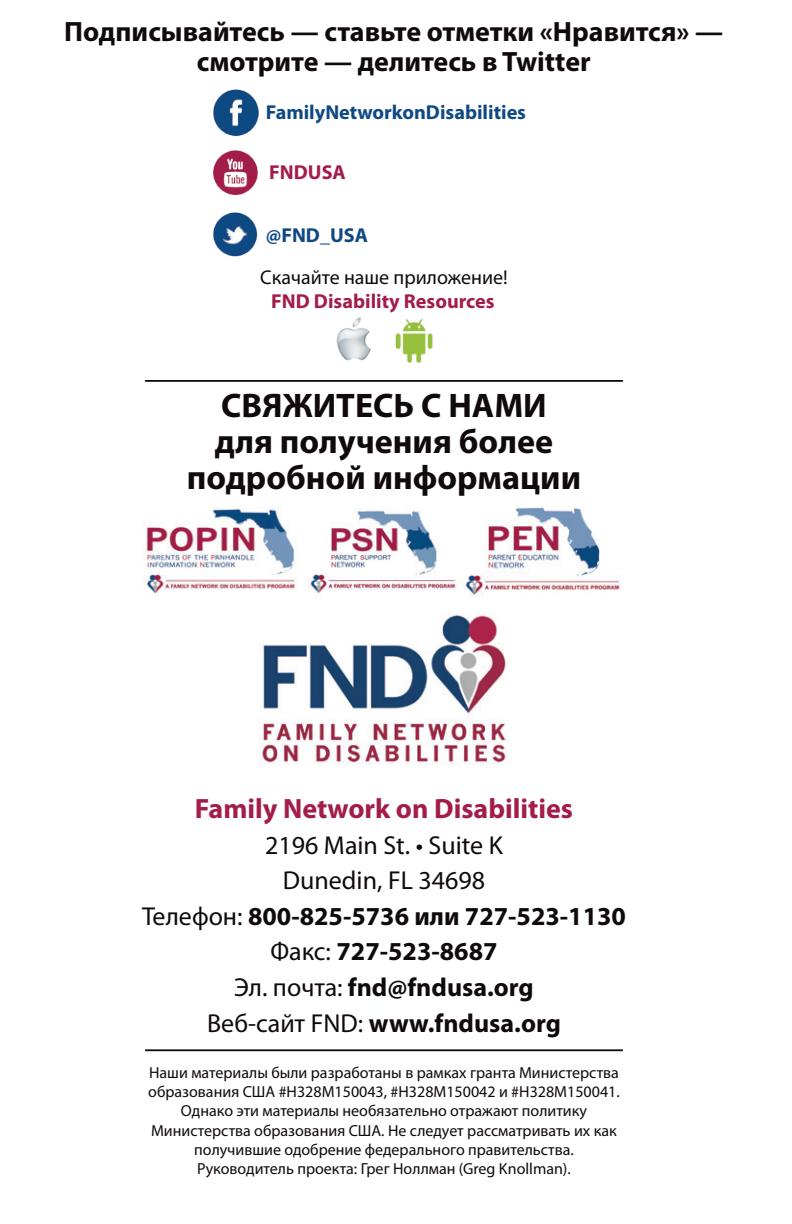
<style>
.page{position:relative;width:792px;height:1224px;background:#fff}
.page>*{position:absolute;margin:0;border:0;box-sizing:border-box;transform-origin:0 0}
.t1{font:700 34.2px/36px "Myriad Pro";color:#110a0c;text-align:center}
.t2{font:700 28px/30px "Myriad Pro";color:#110a0c;text-align:center}
.t3{font:700 28px "Myriad Pro";color:#a31c4a}
.t4{font:26px/35.6px "Myriad Pro";color:#110a0c;text-align:center}
.t5{font:700 20.2px "Myriad Pro";color:#0f4984}
.t6{font:700 20.2px "Myriad Pro";color:#a31c4a}
.t7{font:20px "Myriad Pro";color:#110a0c}
.t8{font:16px/19.2px "Myriad Pro";color:#110a0c;text-align:center}
.s1{font-weight:700}
</style>
<div class="page">
<img style="left:259px;top:613px;width:249px;height:152px">
<img style="left:144px;top:507px;width:151px;height:87px">
<img style="left:309px;top:510px;width:151px;height:84px">
<img style="left:462px;top:507px;width:158px;height:89px">
<hr style="left:145px;top:1049px;width:478px;height:2px;background:#110a0c">
<hr style="left:145px;top:380px;width:478px;height:2px;background:#110a0c">
<img style="left:213px;top:89px;width:46px;height:48px">
<img style="left:213px;top:212px;width:45px;height:45px">
<img style="left:213px;top:150px;width:45px;height:46px">
<img style="left:336px;top:317px;width:97px;height:46px">
<h2 class="t2" style="left:64px;top:16px;width:661px">Подписывайтесь — ставьте отметки «Нравится» — смотрите — делитесь в Twitter</h2>
<p class="t5" style="left:266px;top:99px;width:262px">FamilyNetworkonDisabilities</p>
<p class="t6" style="left:269px;top:159px;width:78px">FNDUSA</p>
<p class="t5" style="left:266px;top:222px;width:104px">@FND_USA</p>
<p class="t7" style="left:260px;top:265px;width:249px">Скачайте наше приложение!</p>
<p class="t6" style="left:271px;top:288px;width:225px">FND Disability Resources</p>
<h1 class="t1" style="left:187px;top:387px;width:396px">СВЯЖИТЕСЬ С НАМИ<br>для получения более подробной информации</h1>
<h2 class="t3" style="left:195px;top:790px;width:380px">Family Network on Disabilities</h2>
<h3 class="t4" style="left:142px;top:827px;width:485px">2196 Main St. • Suite K<br>Dunedin, FL 34698<br>Телефон: <span class="s1">800-825-5736 или 727-523-1130<br></span>Факс: <span class="s1">727-523-8687<br></span>Эл. почта: <span class="s1">fnd@fndusa.org<br></span>Веб-сайт FND: <span class="s1">www.fndusa.org</span></h3>
<p class="t8" style="left:148px;top:1063px;width:473px">Наши материалы были разработаны в рамках гранта Министерства образования США #H328M150043, #H328M150042 и #H328M150041.<br>Однако эти материалы необязательно отражают политику Министерства образования США. Не следует рассматривать их как получившие одобрение федерального правительства.<br>Руководитель проекта: Грег Ноллман (Greg Knollman).</p>
</div>
